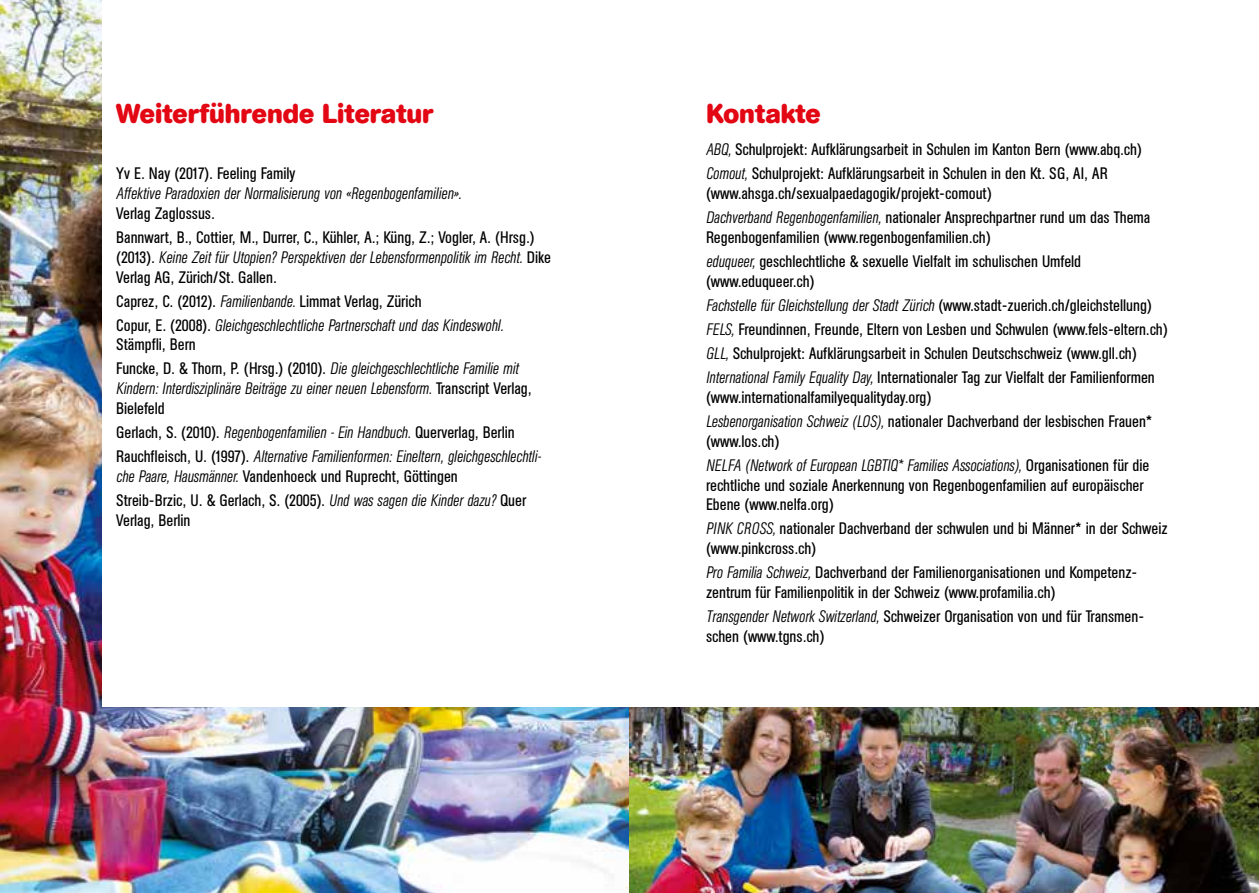
<style>
.page{position:relative;width:1259px;height:893px;background:#fff}
.page>*{position:absolute;margin:0;border:0;box-sizing:border-box;transform-origin:0 0}
.t1{font:700 27px "AG Buch Rounded BQ";color:#e30613}
.t2{font:16.5px/24px "AG Buch Condensed BQ";color:#000}
.t3{font:italic 300 16.5px/24px "AG Buch Condensed BQ";color:#000}
.s1{font-weight:400;font-style:normal}
.s2{font-weight:300;font-style:italic}
</style>
<div class="page">
<img style="left:0;top:0;width:629px;height:893px">
<div style="left:102px;top:0;width:527px;height:707px;background:#fff"></div>
<img style="left:629px;top:707px;width:630px;height:186px">
<h1 class="t1" style="left:116px;top:98px;width:319px">Weiterführende Literatur</h1>
<p class="t2" style="left:116px;top:162px;width:181px">Yv E. Nay (2017). Feeling Family</p>
<p class="t3" style="left:116px;top:182px;width:347px">Affektive Paradoxien der Normalisierung von «Regenbogenfamilien».</p>
<p class="t2" style="left:116px;top:201px;width:420px">Verlag Zaglossus.<br>Bannwart, B., Cottier, M., Durrer, C., Kühler, A.; Küng, Z.; Vogler, A. (Hrsg.)</p>
<p class="t3" style="left:116px;top:247px;width:436px;line-height:19.8px"><span class="s1">(2013).</span> Keine Zeit für Utopien? Perspektiven der Lebensformenpolitik im Recht. <span class="s1">Dike<br>Verlag AG, Zürich/St. Gallen.</span></p>
<p class="t3" style="left:116px;top:289px;width:389px"><span class="s1">Caprez, C. (2012).</span> Familienbande. <span class="s1">Limmat Verlag, Zürich<br>Copur, E. (2008).</span> Gleichgeschlechtliche Partnerschaft und das Kindeswohl.</p>
<p class="t2" style="left:116px;top:333px;width:404px">Stämpfli, Bern<br>Funcke, D. &amp; Thorn, P. (Hrsg.) (2010). <span class="s2">Die gleichgeschlechtliche Familie mit</span></p>
<p class="t3" style="left:116px;top:379px;width:417px;line-height:19.8px">Kindern: Interdisziplinäre Beiträge zu einer neuen Lebensform. <span class="s1">Transcript Verlag,<br>Bielefeld</span></p>
<p class="t3" style="left:116px;top:421px;width:426px"><span class="s1">Gerlach, S. (2010).</span> Regenbogenfamilien - Ein Handbuch. <span class="s1">Querverlag, Berlin<br>Rauchfleisch, U. (1997).</span> Alternative Familienformen: Eineltern, gleichgeschlechtli-</p>
<p class="t2" style="left:116px;top:465px;width:411px"><span class="s2">che Paare, Hausmänner.</span> Vandenhoeck und Ruprecht, Göttingen<br>Streib-Brzic, U. &amp; Gerlach, S. (2005). <span class="s2">Und was sagen die Kinder dazu?</span> Quer</p>
<p class="t2" style="left:116px;top:508px;width:76px">Verlag, Berlin</p>
<h1 class="t1" style="left:706px;top:98px;width:116px">Kontakte</h1>
<p class="t2" style="left:706px;top:138px;width:437px"><span class="s2">ABQ,</span> Schulprojekt: Aufklärungsarbeit in Schulen im Kanton Bern (www.abq.ch)<br><span class="s2">Comout,</span> Schulprojekt: Aufklärungsarbeit in Schulen in den Kt. SG, AI, AR</p>
<p class="t2" style="left:706px;top:182px;width:446px">(www.ahsga.ch/sexualpaedagogik/projekt-comout)<br><span class="s2">Dachverband Regenbogenfamilien,</span> nationaler Ansprechpartner rund um das Thema</p>
<p class="t2" style="left:706px;top:225px;width:377px">Regenbogenfamilien (www.regenbogenfamilien.ch)<br><span class="s2">eduqueer,</span> geschlechtliche &amp; sexuelle Vielfalt im schulischen Umfeld</p>
<p class="t2" style="left:706px;top:269px;width:463px">(www.eduqueer.ch)<br><span class="s2">Fachstelle für Gleichstellung der Stadt Zürich</span> (www.stadt-zuerich.ch/gleichstellung)<br><span class="s2">FELS,</span> Freundinnen, Freunde, Eltern von Lesben und Schwulen (www.fels-eltern.ch)<br><span class="s2">GLL,</span> Schulprojekt: Aufklärungsarbeit in Schulen Deutschschweiz (www.gll.ch)<br><span class="s2">International Family Equality Day,</span> Internationaler Tag zur Vielfalt der Familienformen</p>
<p class="t2" style="left:706px;top:385px;width:448px">(www.internationalfamilyequalityday.org)<br><span class="s2">Lesbenorganisation Schweiz (LOS),</span> nationaler Dachverband der lesbischen Frauen*</p>
<p class="t3" style="left:706px;top:429px;width:445px"><span class="s1">(www.los.ch)<br></span>NELFA (Network of European LGBTIQ* Families Associations), <span class="s1">Organisationen für die</span></p>
<p class="t2" style="left:706px;top:475px;width:439px;line-height:19.8px">rechtliche und soziale Anerkennung von Regenbogenfamilien auf europäischer<br>Ebene (www.nelfa.org)</p>
<p class="t2" style="left:706px;top:519px;width:463px;line-height:19.8px"><span class="s2">PINK CROSS,</span> nationaler Dachverband der schwulen und bi Männer* in der Schweiz (www.pinkcross.ch)</p>
<p class="t2" style="left:706px;top:563px;width:432px;line-height:19.8px"><span class="s2">Pro Familia Schweiz,</span> Dachverband der Familienorganisationen und Kompetenz&shy;zentrum für Familienpolitik in der Schweiz (www.profamilia.ch)</p>
<p class="t2" style="left:706px;top:607px;width:439px;line-height:19.8px"><span class="s2">Transgender Network Switzerland,</span> Schweizer Organisation von und für Transmen&shy;schen (www.tgns.ch)</p>
</div>
